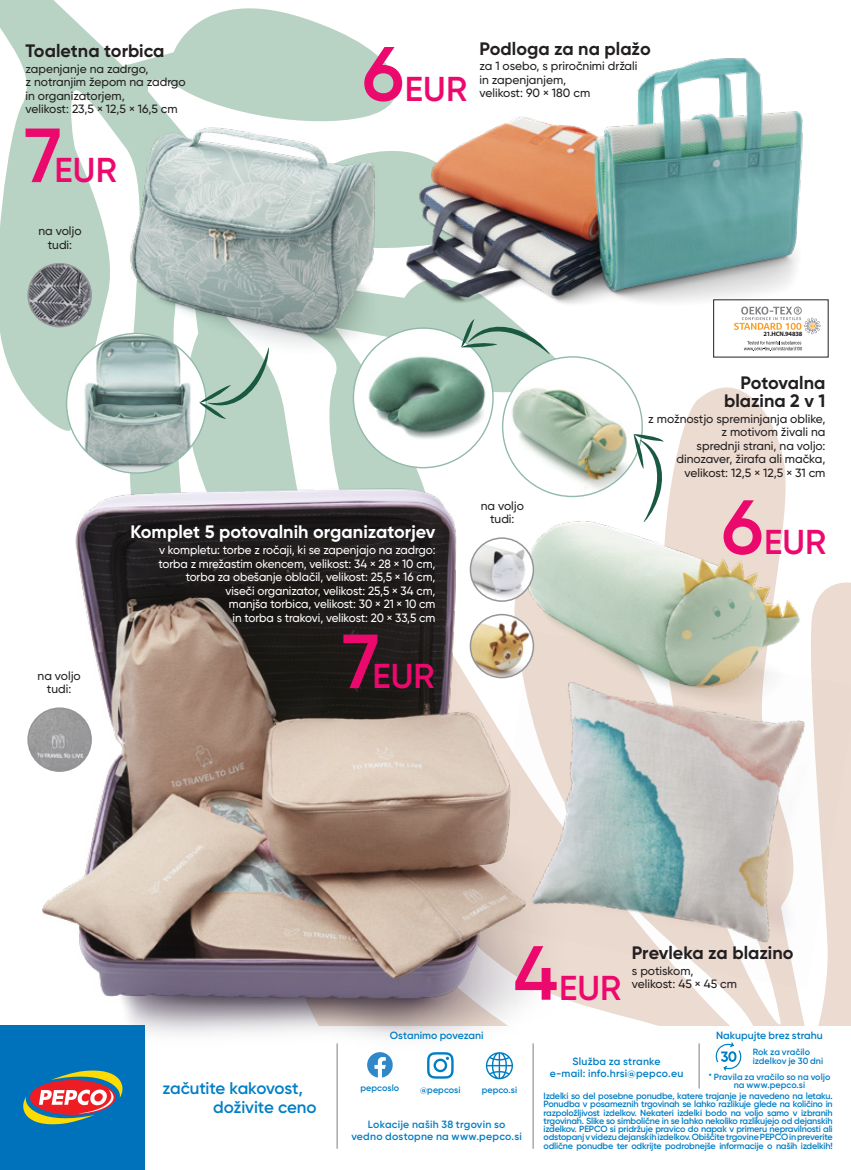
<style>
.page{position:relative;width:851px;height:1170px;background:#fff}
.page>*{position:absolute;margin:0;border:0;box-sizing:border-box;transform-origin:0 0}
.t1{font:600 34.5px "Gilroy";letter-spacing:.005em;color:#ec096d}
.t2{font:700 18px/18px "Gilroy";color:#231f20;text-align:right}
.t3{font:700 18px "Gilroy";color:#fff}
.t4{font:600 16.95px/19px "Gilroy";letter-spacing:-.01em;color:#007ec5}
.t5{font:500 12px/13.5px "Gilroy";color:#231f20}
.t6{font:500 12px/13.5px "Gilroy";letter-spacing:-.005em;color:#fff;text-align:right}
.t7{font:600 10.5px/12px "Gilroy";letter-spacing:.015em;color:#007ec5;text-align:center}
.t8{font:600 9px/8.2px "Gilroy";color:#007ec5;text-align:center}
.t9{font:700 6.45px "Myriad Pro";letter-spacing:-.03em;color:#231f20}
.s1{font-size:76.5px}
</style>
<div class="page">
<svg style="left:631px;top:387px;width:219px;height:638px;fill:#ecdbd0"></svg>
<svg style="left:0;top:0;width:582px;height:450px;fill:#b8d3c4"></svg>
<img style="left:631px;top:467px;width:219px;height:164px">
<img style="left:28px;top:450px;width:603px;height:588px">
<img style="left:34px;top:69px;width:354px;height:342px">
<img style="left:388px;top:1px;width:415px;height:345px">
<img style="left:483px;top:631px;width:367px;height:357px">
<div style="left:67px;top:333px;width:139px;height:140px;background:#fff;border-radius:50%"></div>
<img style="left:80px;top:333px;width:113px;height:140px">
<img style="left:28px;top:708px;width:63px;height:63px;border-radius:31px">
<div style="left:27px;top:707px;width:65px;height:64px;border:2px solid #939598;border-radius:50%"></div>
<img style="left:28px;top:264px;width:63px;height:62px;border-radius:31px">
<div style="left:27px;top:263px;width:65px;height:64px;border:2px solid #939598;border-radius:50%"></div>
<img style="left:470px;top:538px;width:63px;height:63px;border-radius:31px">
<div style="left:469px;top:537px;width:65px;height:64px;border:2px solid #939598;border-radius:50%"></div>
<img style="left:470px;top:614px;width:63px;height:63px;border-radius:31px">
<div style="left:469px;top:613px;width:65px;height:65px;border:2px solid #939598;border-radius:50%"></div>
<div style="left:353px;top:328px;width:140px;height:139px;background:#fff;border-radius:50%"></div>
<img style="left:353px;top:336px;width:140px;height:121px">
<img style="left:502px;top:360px;width:140px;height:136px">
<svg style="left:461px;top:319px;width:88px;height:35px"></svg>
<svg style="left:199px;top:347px;width:70px;height:72px;background:#acc9ba"></svg>
<svg style="left:633px;top:434px;width:32px;height:88px"></svg>
<div style="left:713px;top:300px;width:115px;height:57px;background:#fff"></div>
<svg style="left:744px;top:341px;width:58px;height:10px"></svg>
<svg style="left:734px;top:306px;width:86px;height:28px"></svg>
<div style="left:0;top:1025px;width:145px;height:144px;background:#0072bc"></div>
<svg style="left:23px;top:1070px;width:100px;height:55px"></svg>
<hr style="left:336px;top:1043px;width:2px;height:105px;background:#a8a9ad">
<hr style="left:532px;top:1043px;width:2px;height:105px;background:#a8a9ad">
<hr style="left:698px;top:1043px;width:1px;height:45px;background:#a8a9ad">
<svg style="left:715px;top:1042px;width:26px;height:29px"></svg>
<svg style="left:427px;top:1052px;width:26px;height:26px"></svg>
<svg style="left:367px;top:1052px;width:25px;height:25px"></svg>
<svg style="left:486px;top:1052px;width:27px;height:27px"></svg>
<h2 class="t2" style="left:26px;top:42px;width:140px">Toaletna torbica</h2>
<h3 class="t5" style="left:26px;top:62px;width:162px">zapenjanje na zadrgo,<br>z notranjim žepom na zadrgo in organizatorjem,<br>velikost: 23,5 × 12,5 × 16,5 cm</h3>
<h1 class="t1" style="left:24px;top:149px;width:94px"><span class="s1">7</span>EUR</h1>
<h3 class="t5" style="left:38px;top:224px;width:45px;text-align:center">na voljo tudi:</h3>
<h1 class="t1" style="left:362px;top:67px;width:106px"><span class="s1">6</span>EUR</h1>
<h2 class="t2" style="left:479px;top:39px;width:173px">Podloga za na plažo</h2>
<h3 class="t5" style="left:479px;top:59px;width:159px">za 1 osebo, s priročnimi držali in zapenjanjem,<br>velikost: 90 × 180 cm</h3>
<h3 class="t5" style="left:38px;top:668px;width:45px;text-align:center">na voljo tudi:</h3>
<h2 class="t3" style="left:130px;top:521px;width:306px">Komplet 5 potovalnih organizatorjev</h2>
<p class="t6" style="left:158px;top:543px;width:278px">v kompletu: torbe z ročaji, ki se zapenjajo na zadrgo: torba z mrežastim okencem, velikost: 34 × 28 × 10 cm, torba za obešanje oblačil, velikost: 25,5 × 16 cm, viseči organizator, velikost: 25,5 × 34 cm,<br>manjša torbica, velikost: 30 × 21 × 10 cm<br>in torba s trakovi, velikost: 20 × 33,5 cm</p>
<h1 class="t1" style="left:342px;top:654px;width:94px"><span class="s1">7</span>EUR</h1>
<h3 class="t5" style="left:480px;top:499px;width:45px;text-align:center">na voljo tudi:</h3>
<p class="t9" style="left:763px;top:330px;width:41px">21.HCN.94838</p>
<h2 class="t2" style="left:724px;top:373px;width:103px">Potovalna blazina 2 v 1</h2>
<h3 class="t5" style="left:648px;top:411px;width:179px;text-align:right">z možnostjo spreminjanja oblike, z motivom živali na<br>sprednji strani, na voljo: dinozaver, žirafa ali mačka, velikost: 12,5 × 12,5 × 31 cm</h3>
<h1 class="t1" style="left:721px;top:520px;width:106px"><span class="s1">6</span>EUR</h1>
<h1 class="t1" style="left:513px;top:966px;width:109px"><span class="s1">4</span>EUR</h1>
<h2 class="t2" style="left:631px;top:943px;width:163px">Prevleka za blazino</h2>
<h3 class="t5" style="left:631px;top:963px;width:107px">s potiskom, velikost: 45 × 45 cm</h3>
<p class="t7" style="left:716px;top:1028px;width:108px">Nakupujte brez strahu</p>
<p class="t8" style="left:708px;top:1072px;width:123px">* Pravila za vračilo so na voljo na www.pepco.si</p>
<p class="t7" style="left:390px;top:1028px;width:95px">Ostanimo povezani</p>
<p class="t8" style="left:752px;top:1046px;width:72px;line-height:9px;text-align:left">Rok za vračilo izdelkov je 30 dni</p>
<p class="t7" style="left:549px;top:1054px;width:135px">Služba za stranke<br>e-mail: info.hrsi@pepco.eu</p>
<h3 class="t4" style="left:213px;top:1078px;width:105px;text-indent:-51px">začutite kakovost, doživite ceno</h3>
<p class="t8" style="left:543px;top:1091px;width:290px;text-align:justify">Izdelki so del posebne ponudbe, katere trajanje je navedeno na letaku.<br>Ponudba v posameznih trgovinah se lahko razlikuje glede na količino in razpoložljivost izdelkov. Nekateri izdelki bodo na voljo samo v izbranih trgovinah. Slike so simbolične in se lahko nekoliko razlikujejo od dejanskih izdelkov. PEPCO si pridržuje pravico do napak v primeru nepravilnosti ali odstopanj v videzu dejanskih izdelkov. Obiščite trgovine PEPCO in preverite odlične ponudbe ter odkrijte podrobnejše informacije o naših izdelkih!</p>
<p class="t8" style="left:360px;top:1083px;width:40px">pepcoslo</p>
<p class="t8" style="left:420px;top:1085px;width:42px">@pepcosi</p>
<p class="t8" style="left:481px;top:1085px;width:37px">pepco.si</p>
<p class="t7" style="left:351px;top:1117px;width:172px">Lokacije naših 38 trgovin so vedno dostopne na www.pepco.si</p>
</div>
